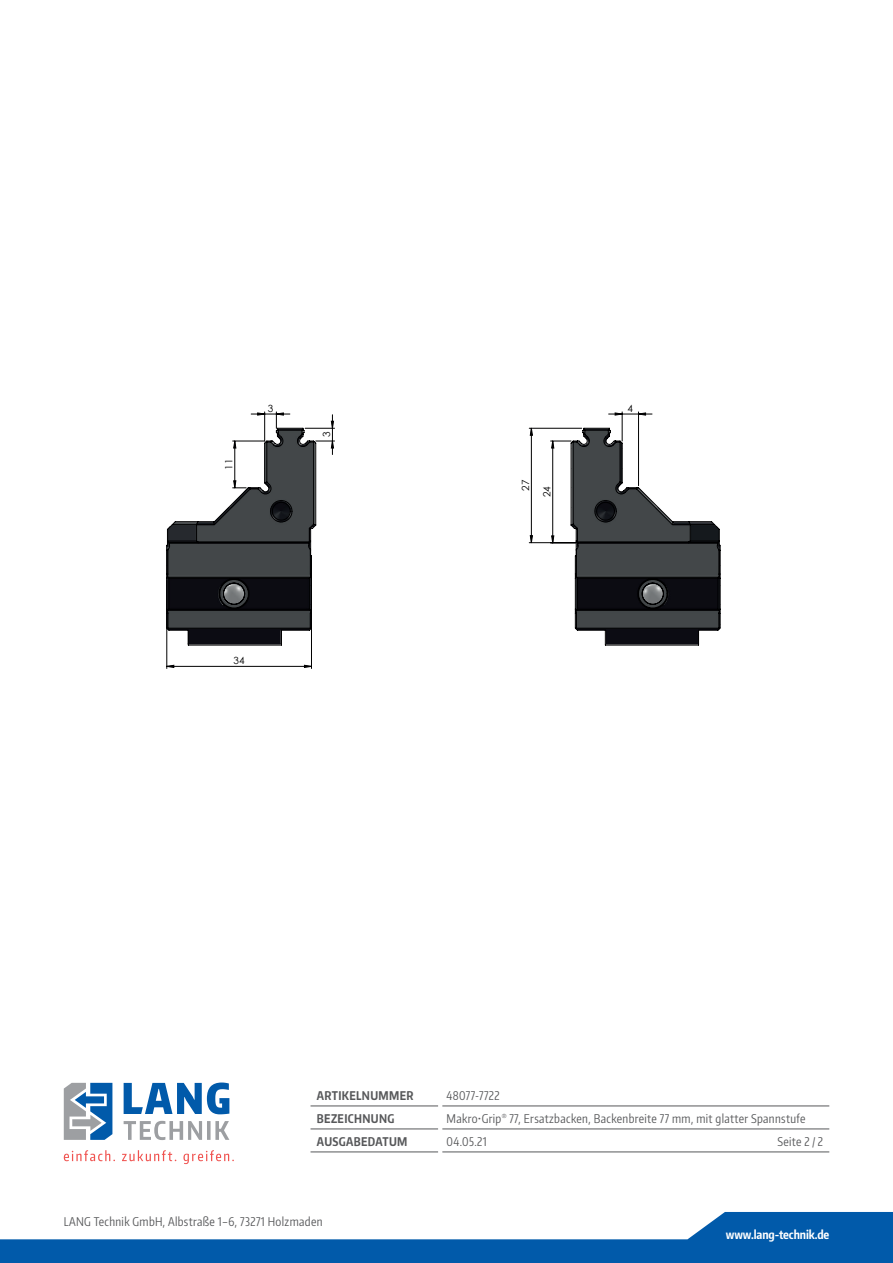
<style>
.page{position:relative;width:893px;height:1263px;background:#fff}
.page>*{position:absolute;margin:0;border:0;box-sizing:border-box;transform-origin:0 0}
.t1{font:12px "Encode Sans Compressed";letter-spacing:.03em;color:#57585a}
.t2{font:700 12px "Encode Sans Compressed";letter-spacing:.03em;color:#57585a}
.t3{font:700 12px "Encode Sans Compressed";letter-spacing:-.01em;color:#fff}
.t4{font:9.9px/21.3px "Century Gothic";color:#000001}
</style>
<div class="page">
<svg style="left:0;top:1212px;width:893px;height:51px;fill:#015aaa"></svg>
<svg style="left:124px;top:1082px;width:105px;height:32px"></svg>
<svg style="left:124px;top:1121px;width:105px;height:19px"></svg>
<svg style="left:64px;top:1083px;width:48px;height:57px"></svg>
<svg style="left:64px;top:1150px;width:170px;height:14px"></svg>
<hr style="left:311px;top:1106px;width:127px;height:1px;background:#57585a">
<hr style="left:442px;top:1106px;width:387px;height:1px;background:#57585a">
<hr style="left:311px;top:1129px;width:127px;height:1px;background:#57585a">
<hr style="left:442px;top:1129px;width:387px;height:1px;background:#57585a">
<hr style="left:311px;top:1152px;width:127px;height:1px;background:#57585a">
<hr style="left:442px;top:1152px;width:387px;height:1px;background:#57585a">
<hr style="left:167px;top:580px;width:1px;height:88px;background:#000001">
<hr style="left:311px;top:580px;width:1px;height:88px;background:#000001">
<svg style="left:166px;top:665px;width:145px;height:3px"></svg>
<svg style="left:609px;top:412px;width:43px;height:16px"></svg>
<svg style="left:250px;top:412px;width:85px;height:16px"></svg>
<svg style="left:166px;top:428px;width:555px;height:218px"></svg>
<p class="t4" style="left:218px;top:470px;width:13px;rotate:-90deg">11</p>
<p class="t4" style="left:268px;top:397px;width:7px">3</p>
<p class="t4" style="left:316px;top:437px;width:7px;rotate:-90deg">3</p>
<p class="t4" style="left:234px;top:650px;width:13px">34</p>
<p class="t4" style="left:515px;top:497px;width:19px;text-indent:6px;rotate:-90deg">27<br>24</p>
<p class="t4" style="left:628px;top:397px;width:7px">4</p>
<p class="t2" style="left:317px;top:1087px;width:98px">ARTIKELNUMMER</p>
<p class="t1" style="left:447px;top:1087px;width:55px">48077-7722</p>
<p class="t2" style="left:317px;top:1110px;width:79px">BEZEICHNUNG</p>
<p class="t1" style="left:447px;top:1110px;width:360px">Makro•Grip<sup>®</sup> 77, Ersatzbacken, Backenbreite 77 mm, mit glatter Spannstufe</p>
<p class="t2" style="left:317px;top:1133px;width:92px">AUSGABEDATUM</p>
<p class="t1" style="left:447px;top:1133px;width:42px">04.05.21</p>
<p class="t1" style="left:777px;top:1133px;width:47px">Seite 2 / 2</p>
<p class="t1" style="left:64px;top:1213px;width:260px">LANG Technik GmbH, Albstraße 1–6, 73271 Holzmaden</p>
<p class="t3" style="left:726px;top:1227px;width:105px">www.lang-technik.de</p>
</div>
